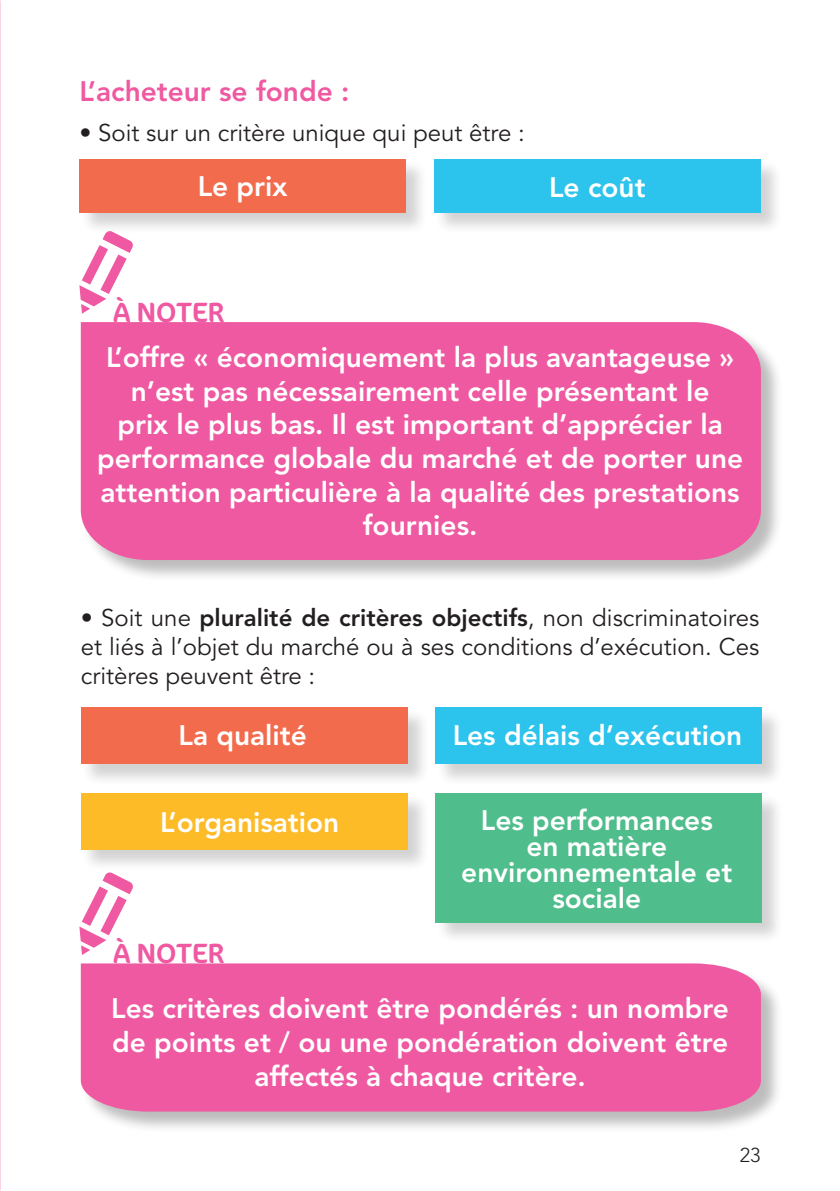
<style>
.page{position:relative;width:840px;height:1191px;background:#fff}
.page>*{position:absolute;margin:0;border:0;box-sizing:border-box;transform-origin:0 0}
.t1{font:800 28px/33.6px "Avenir LT Std";color:#fff;text-align:center}
.t2{font:800 28px "Avenir LT Std";color:#ef59a1}
.t3{font:28px "Cocon";color:#ef59a1}
.t4{font:24px/28.8px "Avenir LT Std";color:#231f20;text-align:justify}
.t5{font:300 20px "Avenir LT Std";color:#231f20}
.s1{font-weight:800}
</style>
<div class="page">
<div style="left:80px;top:159px;width:347px;height:76px;background:#231f20;opacity:.2"></div>
<div style="left:79px;top:159px;width:326px;height:54px;background:#f26b4d"></div>
<div style="left:81px;top:708px;width:348px;height:78px;background:#231f20;opacity:.2"></div>
<div style="left:81px;top:707px;width:326px;height:57px;background:#f26b4d"></div>
<div style="left:81px;top:793px;width:348px;height:78px;background:#231f20;opacity:.2"></div>
<div style="left:81px;top:793px;width:326px;height:56px;background:#fdbb28"></div>
<div style="left:434px;top:159px;width:348px;height:76px;background:#231f20;opacity:.2"></div>
<div style="left:434px;top:159px;width:326px;height:54px;background:#2cc3ec"></div>
<div style="left:435px;top:708px;width:348px;height:78px;background:#231f20;opacity:.2"></div>
<div style="left:435px;top:707px;width:326px;height:57px;background:#2cc3ec"></div>
<div style="left:435px;top:793px;width:348px;height:151px;background:#231f20;opacity:.2"></div>
<div style="left:435px;top:793px;width:326px;height:129px;background:#4fbd8c"></div>
<div style="left:81px;top:322px;width:701px;height:260px;background:#231f20;opacity:.3"></div>
<div style="left:81px;top:322px;width:679px;height:238px;background:#ef59a1"></div>
<div style="left:81px;top:963px;width:701px;height:170px;background:#231f20;opacity:.3"></div>
<div style="left:81px;top:963px;width:679px;height:148px;background:#ef59a1"></div>
<svg style="left:79px;top:230px;width:54px;height:84px"></svg>
<div style="left:83px;top:323px;width:54px;height:7px;background:#ef59a1"></div>
<svg style="left:79px;top:872px;width:54px;height:83px"></svg>
<div style="left:83px;top:964px;width:54px;height:8px;background:#ef59a1"></div>
<p class="t2" style="left:79px;top:74px;width:271px">L’acheteur se fonde :</p>
<p class="t4" style="left:79px;top:119px;width:446px">• Soit sur un critère unique qui peut être :</p>
<p class="t1" style="left:197px;top:170px;width:91px">Le prix</p>
<p class="t1" style="left:549px;top:171px;width:98px">Le coût</p>
<p class="t3" style="left:113px;top:296px;width:113px">À NOTER</p>
<p class="t1" style="left:97px;top:341px;width:647px">L’offre « économiquement la plus avantageuse » n’est pas nécessairement celle présentant le<br>prix le plus bas. Il est important d’apprécier la performance globale du marché et de porter une attention particulière à la qualité des prestations fournies.</p>
<p class="t4" style="left:81px;top:604px;width:679px">• Soit une <span class="s1">pluralité de critères objectifs</span>, non discriminatoires et liés à l’objet du marché ou à ses conditions d’exécution. Ces critères peuvent être :</p>
<p class="t1" style="left:178px;top:718px;width:130px">La qualité</p>
<p class="t1" style="left:160px;top:805px;width:180px">L’organisation</p>
<p class="t3" style="left:113px;top:937px;width:113px">À NOTER</p>
<p class="t1" style="left:452px;top:718px;width:291px">Les délais d’exécution</p>
<p class="t1" style="left:461px;top:807px;width:272px;line-height:26px">Les performances en matière environnementale et sociale</p>
<p class="t1" style="left:111px;top:992px;width:618px">Les critères doivent être pondérés : un nombre de points et / ou une pondération doivent être affectés à chaque critère.</p>
<p class="t5" style="left:739px;top:1143px;width:22px">23</p>
</div>
